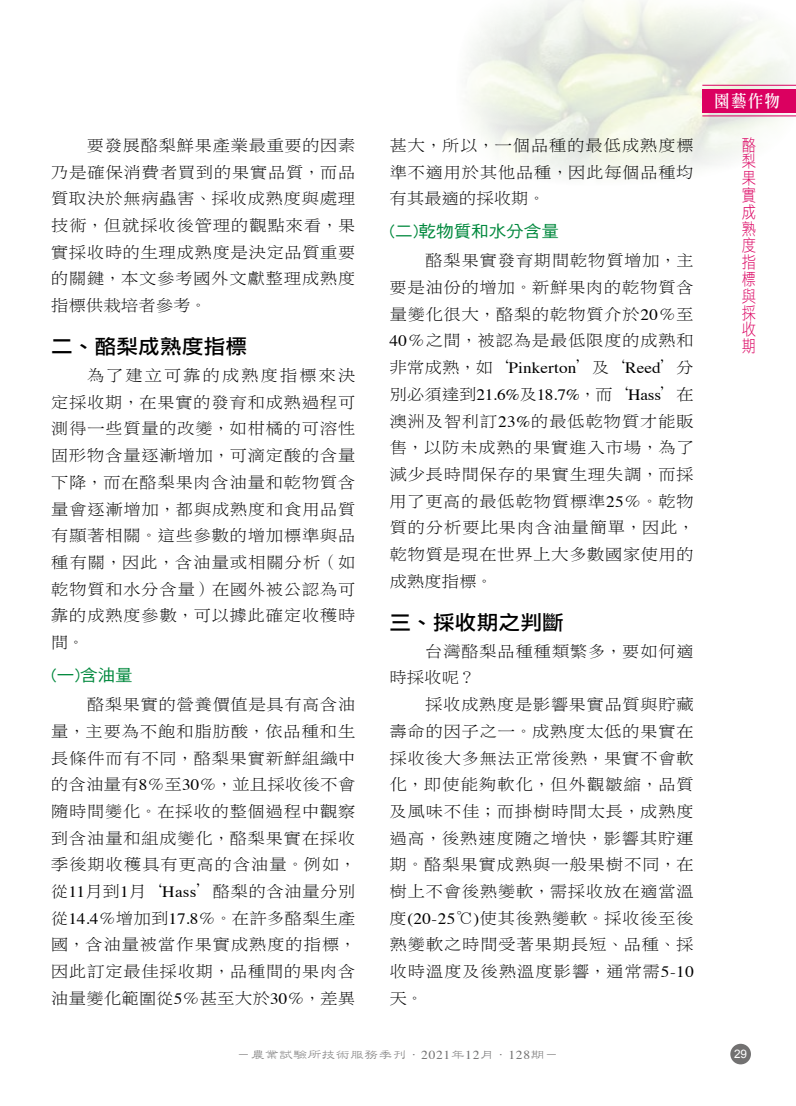
<style>
.page{position:relative;width:796px;height:1106px;background:#fff}
.page>*{position:absolute;margin:0;border:0;box-sizing:border-box;transform-origin:0 0}
.t1{font:20.1px "Li Gothic Med";letter-spacing:.01em;color:#000;scale:1.07 1}
.t2{font:17.25px "DF Li Song Std W5";color:#fff;scale:.9 1}
.t3{font:16.8px/16.8px "DF Hei Std W3";color:#db0060;text-align:justify;scale:.85 1}
.t4{font:16.65px "DF Hei Std W5";color:#00883d;scale:1.05 1}
.t5{font:16.35px/26.7px "DF Li Song Std W3";letter-spacing:.02em;color:#000;text-align:justify;scale:1.09 1}
.t6{font:15.75px/26.7px "Times";letter-spacing:.005em;color:#000;scale:1.09 1}
.t7{font:12.15px "DF Li Shu Std W3";letter-spacing:.05em;color:#727171;scale:1.11 1}
.t8{font:11.7px "Arial";color:#fff}
.s1{font-family:"Times";font-size:15.75px}
.s2{font-family:"DF Li Song Std W3";font-size:16.35px}
.s3{font-family:"DF Yuan Std W3"}
.s4{font-family:"Times"}
</style>
<div class="page">
<img style="left:468px;top:0;width:327px;height:176px">
<div style="left:730px;top:1043px;width:20px;height:21px;background:#727171;border-radius:50%"></div>
<div style="left:702px;top:89px;width:93px;height:23px;background:#db0060"></div>
<hr style="left:702px;top:85px;width:93px;height:1px;background:#db0060">
<hr style="left:702px;top:116px;width:93px;height:1px;background:#db0060">
<p class="t5" style="left:51px;top:131px;width:281px;text-indent:36px">要發展酪梨鮮果產業最重要的因素乃是確保消費者買到的果實品質，而品質取決於無病蟲害、採收成熟度與處理技術，但就採收後管理的觀點來看，果實採收時的生理成熟度是決定品質重要的關鍵，本文參考國外文獻整理成熟度指標供栽培者參考。</p>
<p class="t1" style="left:51px;top:336px;width:185px">二、酪梨成熟度指標</p>
<p class="t5" style="left:51px;top:361px;width:281px;text-indent:36px">為了建立可靠的成熟度指標來決定採收期，在果實的發育和成熟過程可測得一些質量的改變，如柑橘的可溶性固形物含量逐漸增加，可滴定酸的含量下降，而在酪梨果肉含油量和乾物質含量會逐漸增加，都與成熟度和食用品質有顯著相關。這些參數的增加標準與品種有關，因此，含油量或相關分析（如乾物質和水分含量）在國外被公認為可靠的成熟度參數，可以據此確定收穫時間。</p>
<p class="t4" style="left:51px;top:666px;width:79px">(一)含油量</p>
<p class="t5" style="left:51px;top:690px;width:282px;text-indent:36px">酪梨果實的營養價值是具有高含油量，主要為不飽和脂肪酸，依品種和生長條件而有不同，酪梨果實新鮮組織中的含油量有<span class="s1">8</span>％至<span class="s1">30</span>％，並且採收後不會隨時間變化。在採收的整個過程中觀察到含油量和組成變化，酪梨果實在採收季後期收穫具有更高的含油量。例如，從<span class="s1">11</span>月到<span class="s1">1</span>月‘<span class="s1">Hass</span>’酪梨的含油量分別從<span class="s1">14.4</span>％增加到<span class="s1">17.8</span>％。在許多酪梨生產國，含油量被當作果實成熟度的指標，因此訂定最佳採收期，品種間的果肉含油量變化範圍從<span class="s1">5</span>％甚至大於<span class="s1">30</span>％，差異</p>
<p class="t5" style="left:389px;top:131px;width:281px">甚大，所以，一個品種的最低成熟度標準不適用於其他品種，因此每個品種均有其最適的採收期。</p>
<p class="t4" style="left:389px;top:222px;width:163px">(二)乾物質和水分含量</p>
<p class="t5" style="left:389px;top:247px;width:281px;text-indent:36px">酪梨果實發育期間乾物質增加，主要是油份的增加。新鮮果肉的乾物質含量變化很大，酪梨的乾物質介於<span class="s1">20</span>％至<span class="s1">40</span>％之間，被認為是最低限度的成熟和</p>
<p class="t6" style="left:389px;top:353px;width:281px"><span class="s2">非常成熟，如‘</span>Pinkerton<span class="s2">’及‘</span>Reed<span class="s2">’分別必須達到</span>21.6%<span class="s2">及</span>18.7%<span class="s2">，而‘</span>Hass<span class="s2">’在</span></p>
<p class="t5" style="left:389px;top:407px;width:282px">澳洲及智利訂<span class="s1">23%</span>的最低乾物質才能販售，以防未成熟的果實進入市場，為了減少長時間保存的果實生理失調，而採用了更高的最低乾物質標準<span class="s1">25</span>％。乾物質的分析要比果肉含油量簡單，因此，乾物質是現在世界上大多數國家使用的成熟度指標。</p>
<p class="t1" style="left:389px;top:612px;width:164px">三、採收期之判斷</p>
<p class="t5" style="left:389px;top:637px;width:281px;text-indent:36px">台灣酪梨品種種類繁多，要如何適時採收呢？</p>
<p class="t5" style="left:389px;top:690px;width:281px;text-indent:36px">採收成熟度是影響果實品質與貯藏壽命的因子之一。成熟度太低的果實在採收後大多無法正常後熟，果實不會軟化，即使能夠軟化，但外觀皺縮，品質及風味不佳；而掛樹時間太長，成熟度過高，後熟速度隨之增快，影響其貯運期。酪梨果實成熟與一般果樹不同，在樹上不會後熟變軟，需採收放在適當溫度<span class="s1">(20-25</span>℃<span class="s1">)</span>使其後熟變軟。採收後至後熟變軟之時間受著果期長短、品種、採收時溫度及後熟溫度影響，通常需<span class="s1">5-10</span>天。</p>
<p class="t2" style="left:714px;top:91px;width:74px">園藝作物</p>
<p class="t3" style="left:741px;top:136px;width:18px">酪梨果實成熟度指標與採收期</p>
<p class="t7" style="left:237px;top:1047px;width:291px"><span class="s3">－</span>農業試驗所技術服務季刊<span class="s3">．</span><span class="s4">2021</span>年<span class="s4">12</span>月<span class="s3">．</span><span class="s4">128</span>期<span class="s3">－</span></p>
<p class="t8" style="left:733px;top:1046px;width:14px">29</p>
</div>
